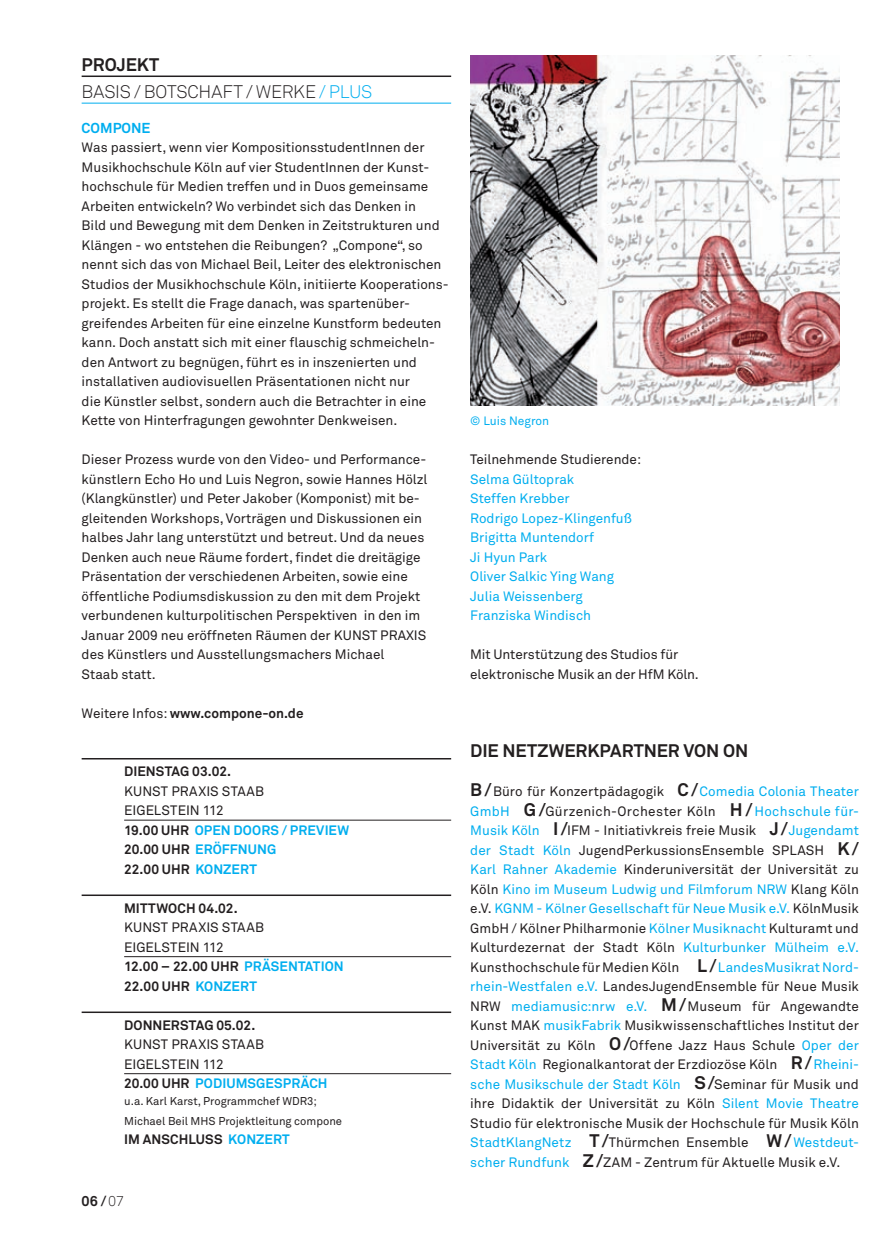
<style>
.page{position:relative;width:893px;height:1246px;background:#fff}
.page>*{position:absolute;margin:0;border:0;box-sizing:border-box;transform-origin:0 0}
.t1{font:300 18px/27.2px "Akkurat";letter-spacing:-.01em;color:#231f20}
.t2{font:700 18px "Akkurat";letter-spacing:-.005em;color:#231f20}
.t3{font:700 14.25px "Akkurat";color:#00aeef}
.t4{font:700 14.25px "Akkurat";color:#231f20}
.t5{font:13.5px/19.5px "Akkurat";color:#231f20}
.t6{font:700 13.5px/19.5px "Akkurat";letter-spacing:.005em;color:#231f20}
.t7{font:13.5px/19.5px "Akkurat";color:#00aeef}
.t8{font:700 13.5px/19.5px "Akkurat";letter-spacing:.005em;color:#00aeef}
.t9{font:12px "Akkurat";color:#00aeef}
.t10{font:11.25px/19.5px "Akkurat";color:#231f20}
.s1{font-weight:700}
.s2{color:#00aeef}
.s3{font-weight:400}
.s4{font-weight:400;color:#231f20}
.s5{color:#231f20}
.s6{font-weight:300}
.s7{font-weight:700;font-size:18px}
</style>
<div class="page">
<img style="left:470px;top:55px;width:370px;height:351px">
<hr style="left:82px;top:76px;width:369px;height:1px;background:#231f20">
<hr style="left:82px;top:103px;width:369px;height:1px;background:#00aeef">
<hr style="left:82px;top:758px;width:369px;height:1px;background:#231f20">
<hr style="left:124px;top:820px;width:327px;height:1px;background:#231f20">
<hr style="left:82px;top:894px;width:369px;height:2px;background:#231f20">
<hr style="left:124px;top:956px;width:327px;height:1px;background:#231f20">
<hr style="left:82px;top:1011px;width:369px;height:2px;background:#231f20">
<hr style="left:124px;top:1073px;width:327px;height:1px;background:#231f20">
<h1 class="t1" style="left:82px;top:52px;width:292px"><span class="s1">PROJEKT<br></span>BASIS / BOTSCHAFT / WERKE <span class="s2">/ PLUS</span></h1>
<p class="t3" style="left:82px;top:119px;width:20px">COMPONE</p>
<p class="t5" style="left:82px;top:138px;width:369px">Was passiert, wenn vier KompositionsstudentInnen der Musikhochschule Köln auf vier StudentInnen der Kunst&shy;hochschule für Medien treffen und in Duos gemeinsame Arbeiten entwickeln? Wo verbindet sich das Denken in<br>Bild und Bewegung mit dem Denken in Zeitstrukturen und Klängen - wo entstehen die Reibungen? „Compone“, so nennt sich das von Michael Beil, Leiter des elektronischen Studios der Musikhochschule Köln, initiierte Kooperations&shy;projekt. Es stellt die Frage danach, was spartenüber&shy;greifendes Arbeiten für eine einzelne Kunstform bedeuten kann. Doch anstatt sich mit einer flauschig schmeicheln&shy;den Antwort zu begnügen, führt es in inszenierten und installativen audiovisuellen Präsentationen nicht nur<br>die Künstler selbst, sondern auch die Betrachter in eine Kette von Hinterfragungen gewohnter Denkweisen.</p>
<p class="t5" style="left:82px;top:450px;width:347px">Dieser Prozess wurde von den Video- und Performance&shy;künstlern Echo Ho und Luis Negron, sowie Hannes Hölzl (Klangkünstler) und Peter Jakober (Komponist) mit be&shy;gleitenden Workshops, Vorträgen und Diskussionen ein halbes Jahr lang unterstützt und betreut. Und da neues Denken auch neue Räume fordert, findet die dreitägige Präsentation der verschiedenen Arbeiten, sowie eine öffentliche Podiumsdiskussion zu den mit dem Projekt verbundenen kulturpolitischen Perspektiven in den im Januar 2009 neu eröffneten Räumen der KUNST PRAXIS des Künstlers und Ausstellungsmachers Michael<br>Staab statt.</p>
<p class="t6" style="left:82px;top:703px;width:223px"><span class="s3">Weitere Infos:</span> WWW.COMPONE-ON.DE</p>
<p class="t6" style="left:124px;top:762px;width:19px">DIENSTAG</p>
<p class="t6" style="left:192px;top:762px;width:40px">03.02.</p>
<p class="t5" style="left:124px;top:782px;width:141px">KUNST PRAXIS STAAB<br>Eigelstein</p>
<p class="t6" style="left:124px;top:801px;width:101px;text-indent:79px"><span class="s3">112<br></span>19.00 UHR <span class="s2">OPEN</span></p>
<p class="t8" style="left:234px;top:820px;width:10px">DOORS</p>
<p class="t8" style="left:282px;top:820px;width:18px">/ PREVIEW</p>
<p class="t6" style="left:124px;top:840px;width:108px">20.00 UHR <span class="s2">ERÖFFNUNG<br></span>22.00 UHR <span class="s2">KONZERT</span></p>
<p class="t6" style="left:124px;top:898px;width:115px">MITTWOCH 04.02.</p>
<p class="t5" style="left:124px;top:918px;width:141px">KUNST PRAXIS STAAB<br>Eigelstein</p>
<p class="t6" style="left:124px;top:937px;width:156px;text-indent:79px"><span class="s3">112<br></span>12.00 – 22.00 UHR <span class="s2">PRÄSENTATION<br></span>22.00 UHR <span class="s2">KONZERT</span></p>
<p class="t6" style="left:124px;top:1015px;width:133px">DONNERSTAG 05.02.</p>
<p class="t5" style="left:124px;top:1035px;width:141px">KUNST PRAXIS STAAB<br>Eigelstein</p>
<p class="t8" style="left:124px;top:1054px;width:101px;text-indent:79px"><span class="s4">112<br></span><span class="s5">20.00 UHR</span> PODIUMSGESPR</p>
<p class="t8" style="left:301px;top:1074px;width:18px">ÄCH</p>
<p class="t10" style="left:124px;top:1092px;width:219px">u.a. Karl Karst, Programmchef WDR3;<br>Michael Beil MHS Projektleitung compone</p>
<p class="t6" style="left:124px;top:1129px;width:167px">IM ANSCHLUSS <span class="s2">KONZERT</span></p>
<p class="t4" style="left:82px;top:1191px;width:44px">06 /<span class="s6">07</span></p>
<p class="t9" style="left:470px;top:414px;width:80px">© Luis Negron</p>
<p class="t5" style="left:470px;top:450px;width:172px">Teilnehmende Studierende:</p>
<p class="t7" style="left:470px;top:470px;width:163px">Selma Gültoprak<br>Steffen Krebber<br>Rodrigo Lopez-Klingenfuß<br>Brigitta Muntendorf<br>Ji Hyun Park<br>Oliver Salkic Ying Wang<br>Julia Weissenberg<br>Franziska Windisch</p>
<p class="t5" style="left:470px;top:645px;width:230px">Mit Unterstützung des Studios für elektronische Musik an der HfM Köln.</p>
<h1 class="t2" style="left:470px;top:739px;width:279px">DIE NETZWERKPARTNER VON ON</h1>
<p class="t5" style="left:470px;top:782px;width:390px;text-align:justify"><span class="s7">B/</span>Büro für Konzertpädagogik <span class="s7">C/</span><span class="s2">Comedia Colonia Theater GmbH</span> <span class="s7">G/</span>Gürzenich-Orchester Köln <span class="s7">H /</span><span class="s2">Hochschule für-Musik Köln</span> <span class="s7">I/</span>IFM - Initiativkreis freie Musik <span class="s7">J/</span><span class="s2">Jugendamt der Stadt Köln</span> JugendPerkussionsEnsemble SPLASH <span class="s7">K/ </span><span class="s2">Karl Rahner Akademie</span> Kinderuniversität der Universität zu Köln <span class="s2">Kino im Museum Ludwig und Filmforum NRW</span> Klang Köln e.V. <span class="s2">KGNM - Kölner Gesellschaft für Neue Musik e.V.</span> KölnMusik GmbH / Kölner Philharmonie <span class="s2">Kölner Musiknacht</span> Kulturamt und Kulturdezernat der Stadt Köln <span class="s2">Kulturbunker Mülheim e.V.<br></span>Kunsthochschule für Medien Köln <span class="s7">L/</span><span class="s2">LandesMusikrat Nord&shy;rhein-Westfalen e.V.</span> LandesJugendEnsemble für Neue Musik NRW <span class="s2">mediamusic:nrw e.V.</span> <span class="s7">M/</span>Museum für Angewandte Kunst MAK <span class="s2">musikFabrik</span> Musikwissenschaftliches Institut der Universität zu Köln <span class="s7">O/</span>Offene Jazz Haus Schule <span class="s2">Oper der Stadt Köln</span> Regionalkantorat der Erzdiozöse Köln <span class="s7">R/</span><span class="s2">Rheini&shy;sche Musikschule der Stadt Köln</span> <span class="s7">S/</span>Seminar für Musik und ihre Didaktik der Universität zu Köln <span class="s2">Silent Movie Theatre </span>Studio für elektronische Musik der Hochschule für Musik Köln <span class="s2">StadtKlangNetz</span> <span class="s7">T/</span>Thürmchen Ensemble <span class="s7">W/</span> <span class="s2">Westdeut&shy;scher Rundfunk</span> <span class="s7">Z/</span>ZAM - Zentrum für Aktuelle Musik e.V.</p>
</div>
